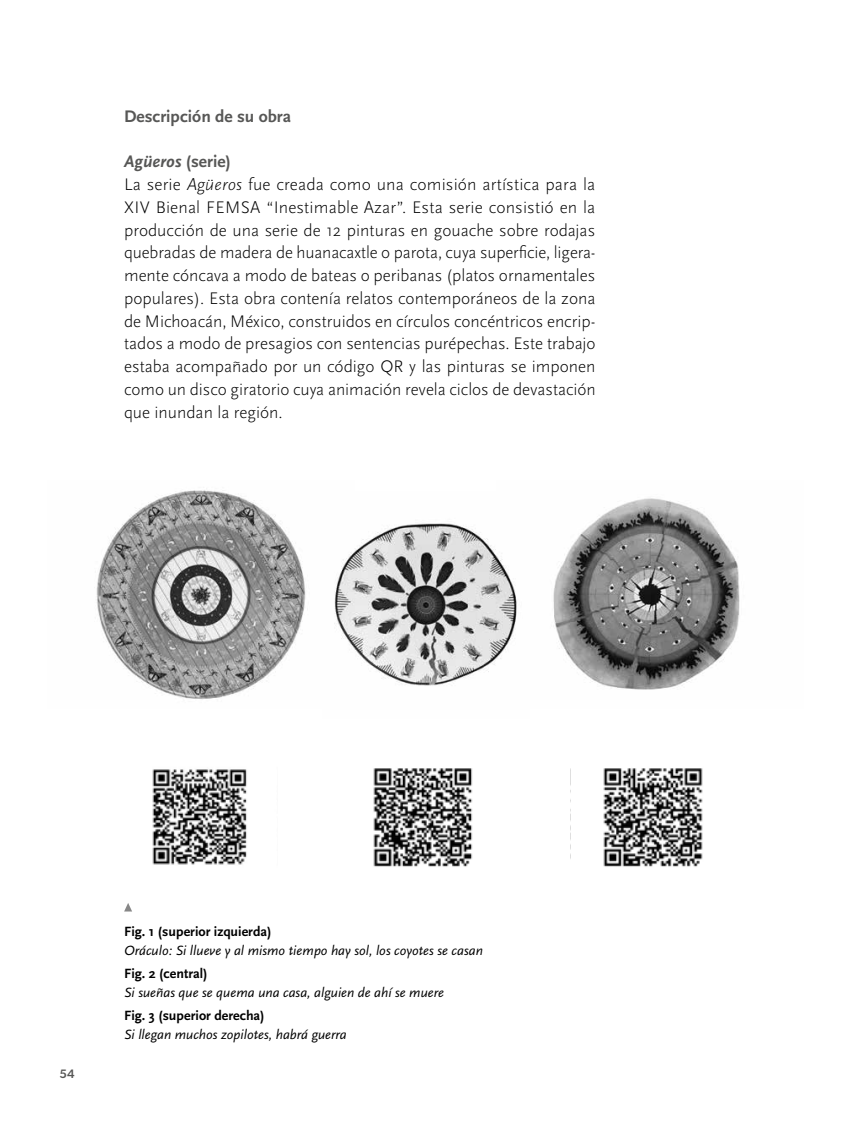
<style>
.page{position:relative;width:844px;height:1141px;background:#fff}
.page>*{position:absolute;margin:0;border:0;box-sizing:border-box;transform-origin:0 0}
.t1{font:300 17.5px/22.8px "Scala Sans Pro";color:#000}
.t2{font:700 17.5px "Scala Sans Pro";color:#575756}
.t3{font:italic 14px "Scala Sans Pro";color:#000}
.t4{font:700 14px "Scala Sans Pro";color:#000}
.t5{font:500 12.25px "Gibson";color:#575756}
.s1{font-weight:700;font-style:italic;color:#575756}
.s2{font-weight:700;color:#575756}
.s3{font-style:italic}
</style>
<div class="page">
<img style="left:96px;top:490px;width:210px;height:210px">
<img style="left:553px;top:498px;width:187px;height:192px">
<img style="left:334px;top:523px;width:183px;height:163px">
<img style="left:152px;top:769px;width:95px;height:96px">
<img style="left:373px;top:768px;width:100px;height:99px">
<img style="left:570px;top:768px;width:133px;height:99px">
<svg style="left:124px;top:903px;width:8px;height:8px"></svg>
<p class="t2" style="left:124px;top:106px;width:168px">Descripción de su obra</p>
<p class="t1" style="left:124px;top:150px;width:473px"><span class="s1">Agüeros</span> <span class="s2">(serie)<br></span>La serie <span class="s3">Agüeros</span> fue creada como una comisión artística para la XIV Bienal FEMSA “Inestimable Azar”. Esta serie consistió en la producción de una serie de 12 pinturas en gouache sobre rodajas quebradas de madera de huanacaxtle o parota, cuya super!cie, ligera&shy;mente cóncava a modo de bateas o peribanas (platos ornamentales populares). Esta obra contenía relatos contemporáneos de la zona de Michoacán, México, construidos en círculos concéntricos encrip&shy;tados a modo de presagios con sentencias purépechas. Este trabajo estaba acompañado por un código QR y las pinturas se imponen como un disco giratorio cuya animación revela ciclos de devastación que inundan la región.</p>
<p class="t5" style="left:60px;top:1066px;width:16px">54</p>
<p class="t4" style="left:124px;top:923px;width:149px">Fig. 1 (superior izquierda)</p>
<p class="t3" style="left:124px;top:943px;width:360px">Oráculo: Si llueve y al mismo tiempo hay sol, los coyotes se casan</p>
<p class="t4" style="left:124px;top:965px;width:85px">Fig. 2 (central)</p>
<p class="t3" style="left:124px;top:985px;width:321px">Si sueñas que se quema una casa, alguien de ahí se muere</p>
<p class="t4" style="left:124px;top:1007px;width:142px">Fig. 3 (superior derecha)</p>
<p class="t3" style="left:124px;top:1027px;width:224px">Si llegan muchos zopilotes, habrá guerra</p>
</div>
